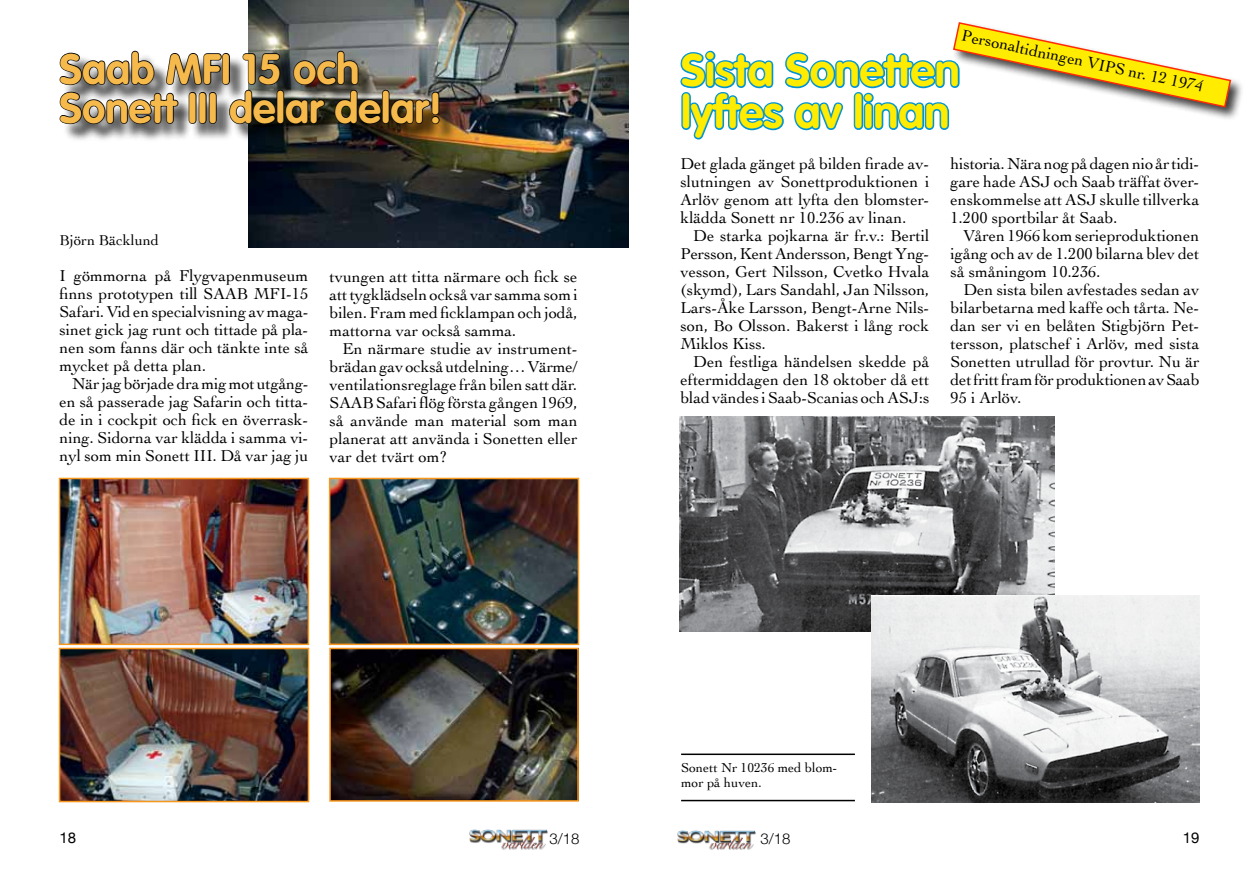
<style>
.page{position:relative;width:1259px;height:893px;background:#fff}
.page>*{position:absolute;margin:0;border:0;box-sizing:border-box;transform-origin:0 0}
.t1{font:700 45px/42px "VAG Rounded";color:#ffec00}
.t2{font:700 42px/39px "VAG Rounded";color:#f5b94c}
.t3{font:16.5px/18px "Cochin";color:#000;text-align:justify}
.t4{font:15px "Cochin";color:#000}
.t5{font:300 15px "Helvetica Neue";color:#000}
.t6{font:15px "Helvetica Neue";color:#000}
.t7{font:13.5px/15px "Cochin";color:#000}
</style>
<div class="page">
<img style="left:469px;top:830px;width:78px;height:20px">
<img style="left:677px;top:830px;width:78px;height:20px">
<img style="left:248px;top:0;width:381px;height:247px">
<img style="left:62px;top:481px;width:244px;height:161px">
<div style="left:59px;top:478px;width:250px;height:167px;border:2px solid #f8971d"></div>
<img style="left:62px;top:651px;width:244px;height:148px">
<div style="left:59px;top:648px;width:250px;height:154px;border:2px solid #f8971d"></div>
<img style="left:332px;top:481px;width:244px;height:161px">
<div style="left:329px;top:478px;width:250px;height:167px;border:2px solid #f8971d"></div>
<img style="left:332px;top:651px;width:244px;height:148px">
<div style="left:329px;top:648px;width:250px;height:154px;border:2px solid #f8971d"></div>
<div style="left:63px;top:54px;width:395px;height:88px;background:#000;opacity:.75"></div>
<div style="left:222px;top:53px;width:8px;height:32px;border:2px solid #000;border-radius:3px"></div>
<svg style="left:59px;top:50px;width:163px;height:75px"></svg>
<div style="left:189px;top:92px;width:7px;height:32px;border:2px solid #000;border-radius:3px"></div>
<div style="left:199px;top:92px;width:7px;height:32px;border:2px solid #000;border-radius:3px"></div>
<div style="left:209px;top:92px;width:8px;height:32px;border:2px solid #000;border-radius:3px"></div>
<svg style="left:228px;top:50px;width:154px;height:75px;background:#51534e"></svg>
<div style="left:382px;top:90px;width:7px;height:34px;border:2px solid #000;border-radius:3px"></div>
<svg style="left:390px;top:91px;width:50px;height:34px;background:#504331"></svg>
<img style="left:679px;top:416px;width:375px;height:216px">
<img style="left:871px;top:595px;width:328px;height:207px">
<div style="left:951px;top:21px;width:293px;height:100px;background:#000;opacity:.75"></div>
<svg style="left:680px;top:21px;width:552px;height:119px"></svg>
<hr style="left:681px;top:753px;width:174px;height:2px;background:#000">
<hr style="left:681px;top:800px;width:174px;height:1px;background:#000">
<h2 class="t2" style="left:60px;top:49px;width:384px">Saab MFI 15 och<br>Sonett III delar delar!</h2>
<p class="t4" style="left:60px;top:230px;width:101px">Björn Bäcklund</p>
<p class="t3" style="left:60px;top:266px;width:251px">I gömmorna på Flygvapenmuseum finns prototypen till SAAB MFI-15<br>Safari. Vid en specialvisning av maga&shy;sinet gick jag runt och tittade på pla&shy;nen som fanns där och tänkte inte så mycket på detta plan.</p>
<p class="t3" style="left:60px;top:374px;width:250px;text-indent:13px">När jag började dra mig mot utgång&shy;en så passerade jag Safarin och titta&shy;de in i cockpit och fick en överrask&shy;ning. Sidorna var klädda i samma vi&shy;nyl som min Sonett III. Då var jag ju</p>
<p class="t3" style="left:330px;top:267px;width:250px">tvungen att titta närmare och fick se att tygklädseln också var samma som i bilen. Fram med ficklampan och jodå, mattorna var också samma.</p>
<p class="t3" style="left:330px;top:339px;width:249px;text-indent:13px">En närmare studie av instrument&shy;brädan gav också utdelning… Värme/ ventilationsreglage från bilen satt där.<br>SAAB Safari flög första gången 1969, så använde man material som man planerat att använda i Sonetten eller var det tvärt om?</p>
<p class="t3" style="left:964px;top:26px;width:248px;rotate:12deg">Personaltidningen VIPS nr. 12 1974</p>
<h1 class="t1" style="left:681px;top:49px;width:280px">Sista Sonetten lyftes av linan</h1>
<p class="t3" style="left:680px;top:154px;width:250px">Det glada gänget på bilden firade av&shy;slutningen av Sonettproduktionen i Arlöv genom att lyfta den blomster&shy;klädda Sonett nr 10.236 av linan.</p>
<p class="t3" style="left:680px;top:226px;width:250px;text-indent:13px">De starka pojkarna är fr.v.: Bertil Persson, Kent Andersson, Bengt Yng&shy;vesson, Gert Nilsson, Cvetko Hvala (skymd), Lars Sandahl, Jan Nilsson, Lars-Åke Larsson, Bengt-Arne Nils&shy;son, Bo Olsson. Bakerst i lång rock Miklos Kiss.</p>
<p class="t3" style="left:680px;top:352px;width:250px;text-indent:13px">Den festliga händelsen skedde på eftermiddagen den 18 oktober då ett blad vändes i Saab-Scanias och ASJ:s</p>
<p class="t3" style="left:950px;top:154px;width:250px">historia. Nära nog på dagen nio år tidi&shy;gare hade ASJ och Saab träffat över&shy;enskommelse att ASJ skulle tillverka 1.200 sportbilar åt Saab.</p>
<p class="t3" style="left:950px;top:226px;width:250px;text-indent:13px">Våren 1966 kom serieproduktionen igång och av de 1.200 bilarna blev det så småningom 10.236.</p>
<p class="t3" style="left:950px;top:280px;width:250px;text-indent:13px">Den sista bilen avfestades sedan av bilarbetarna med kaffe och tårta. Ne&shy;dan ser vi en belåten Stigbjörn Pet&shy;tersson, platschef i Arlöv, med sista Sonetten utrullad för provtur. Nu är det fritt fram för produktionen av Saab 95 i Arlöv.</p>
<p class="t7" style="left:681px;top:760px;width:158px">Sonett Nr 10236 med blom&shy;mor på huven.</p>
<p class="t6" style="left:60px;top:827px;width:18px">18</p>
<p class="t5" style="left:549px;top:827px;width:32px">3/18</p>
<p class="t5" style="left:760px;top:827px;width:32px">3/18</p>
<p class="t6" style="left:1182px;top:827px;width:18px">19</p>
</div>
